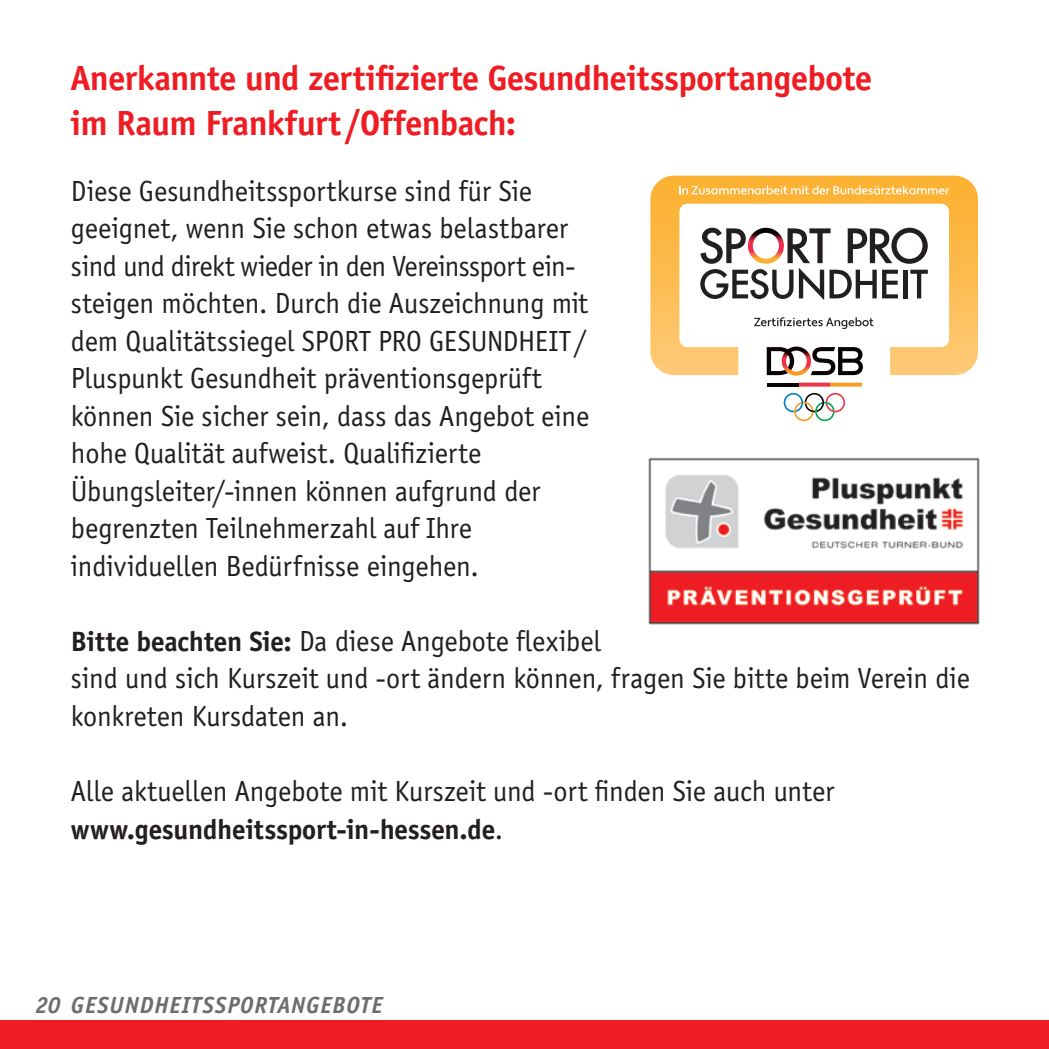
<style>
.page{position:relative;width:1049px;height:1049px;background:#fff}
.page>*{position:absolute;margin:0;border:0;box-sizing:border-box;transform-origin:0 0}
.t1{font:700 37.5px/45px "Sportiv";letter-spacing:-.01em;color:#ee1d23}
.t2{font:30px/37.5px "Sportiv";letter-spacing:-.005em;color:#231f20}
.t3{font:italic 700 25px "Sportiv";letter-spacing:.035em;color:#6c6d70}
.s1{font-weight:700}
</style>
<div class="page">
<div style="left:0;top:1020px;width:1049px;height:29px;background:#ee1d23"></div>
<svg style="left:650px;top:176px;width:328px;height:199px"></svg>
<svg style="left:679px;top:186px;width:270px;height:8px;background:#fccb77"></svg>
<svg style="left:754px;top:317px;width:119px;height:12px"></svg>
<svg style="left:784px;top:393px;width:61px;height:28px"></svg>
<svg style="left:798px;top:383px;width:64px;height:4px"></svg>
<hr style="left:767px;top:383px;width:31px;height:4px;background:#070403">
<svg style="left:767px;top:347px;width:96px;height:29px"></svg>
<svg style="left:700px;top:228px;width:228px;height:72px"></svg>
<img style="left:648px;top:457px;width:332px;height:168px">
<p class="t1" style="left:71px;top:55px;width:803px">Anerkannte und zertifizierte Gesundheitssportangebote im Raum Frankfurt /Offenbach:</p>
<p class="t2" style="left:71px;top:173px;width:520px">Diese Gesundheitssportkurse sind für Sie geeignet, wenn Sie schon etwas belastbarer sind und direkt wieder in den Vereinssport ein&shy;steigen möchten. Durch die Auszeichnung mit dem Qualitätssiegel SPORT PRO GESUNDHEIT / Pluspunkt Gesundheit präventionsgeprüft können Sie sicher sein, dass das Angebot eine hohe Qualität aufweist. Qualifizierte Übungsleiter/-innen können aufgrund der begrenzten Teilnehmerzahl auf Ihre individuellen Bedürfnisse eingehen.</p>
<p class="t2" style="left:71px;top:623px;width:900px"><span class="s1">Bitte beachten Sie:</span> Da diese Angebote flexibel<br>sind und sich Kurszeit und -ort ändern können, fragen Sie bitte beim Verein die konkreten Kursdaten an.</p>
<p class="t2" style="left:71px;top:773px;width:765px">Alle aktuellen Angebote mit Kurszeit und -ort finden Sie auch unter <span class="s1">www.gesundheitssport-in-hessen.de</span>.</p>
<p class="t3" style="left:35px;top:991px;width:349px">20 GESUNDHEITSSPORTANGEBOTE</p>
</div>
